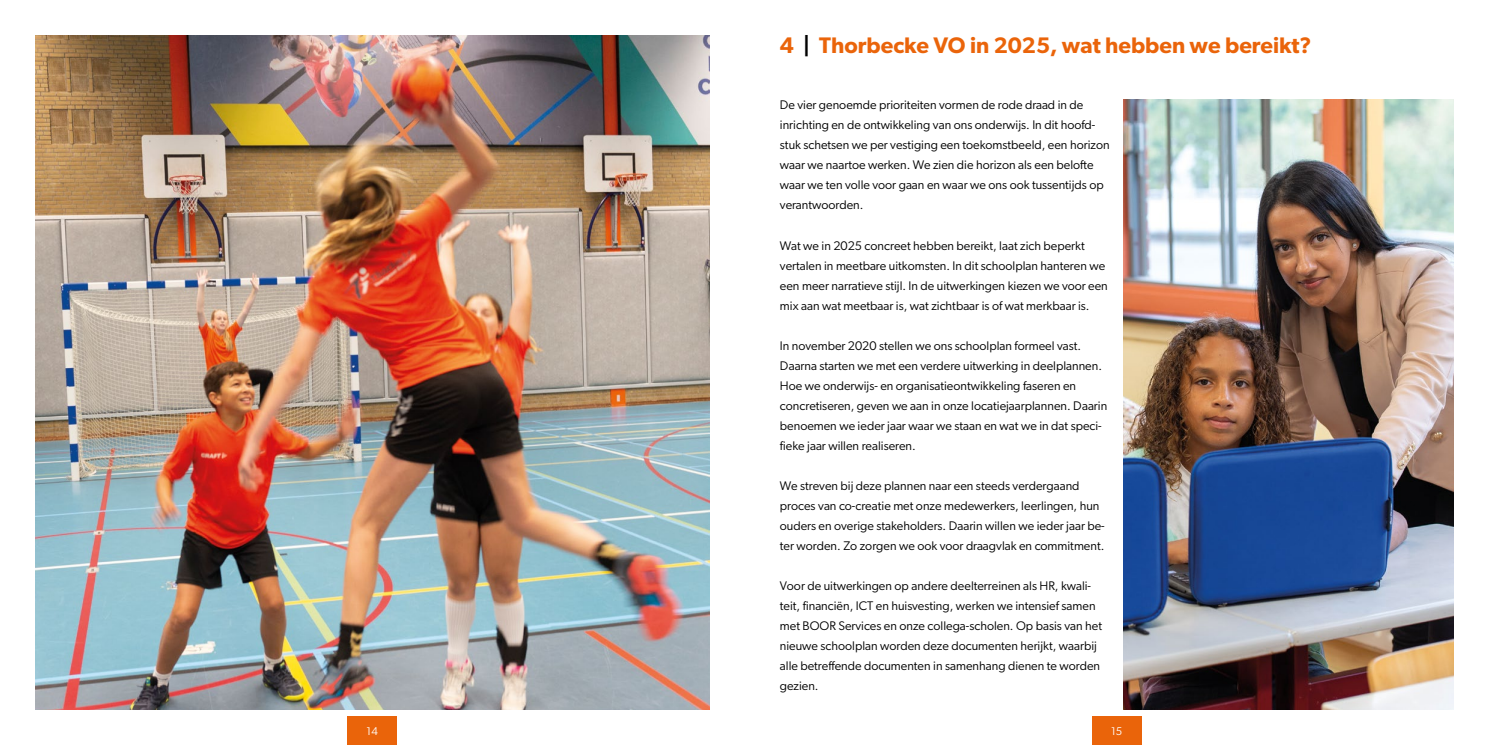
<style>
.page{position:relative;width:1489px;height:745px;background:#fff}
.page>*{position:absolute;margin:0;border:0;box-sizing:border-box;transform-origin:0 0}
.t1{font:600 22.5px "Gibson";color:#ea640a}
.t2{font:12.5px/20px "Gibson";color:#000}
.t3{font:11.25px "Gibson";color:#fff}
.s1{color:#000}
</style>
<div class="page">
<div style="left:1091px;top:716px;width:50px;height:28px;background:#ea640a"></div>
<div style="left:347px;top:716px;width:50px;height:28px;background:#ea640a"></div>
<img style="left:35px;top:35px;width:674px;height:674px">
<img style="left:1123px;top:99px;width:330px;height:610px">
<h1 class="t1" style="left:780px;top:32px;width:533px">4 <span class="s1">|</span> Thorbecke VO in 2025, wat hebben we bereikt?</h1>
<p class="t2" style="left:780px;top:95px;width:331px">De vier genoemde prioriteiten vormen de rode draad in de inrichting en de ontwikkeling van ons onderwijs. In dit hoofd&shy;stuk schetsen we per vestiging een toekomstbeeld, een horizon waar we naartoe werken. We zien die horizon als een belofte waar we ten volle voor gaan en waar we ons ook tussentijds op verantwoorden.</p>
<p class="t2" style="left:780px;top:235px;width:329px">Wat we in 2025 concreet hebben bereikt, laat zich beperkt vertalen in meetbare uitkomsten. In dit schoolplan hanteren we een meer narratieve stijl. In de uitwerkingen kiezen we voor een mix aan wat meetbaar is, wat zichtbaar is of wat merkbaar is.</p>
<p class="t2" style="left:780px;top:335px;width:329px">In november 2020 stellen we ons schoolplan formeel vast.<br>Daarna starten we met een verdere uitwerking in deelplannen.<br>Hoe we onderwijs- en organisatieontwikkeling faseren en concretiseren, geven we aan in onze locatiejaarplannen. Daarin benoemen we ieder jaar waar we staan en wat we in dat speci&shy;fieke jaar willen realiseren.</p>
<p class="t2" style="left:780px;top:475px;width:326px">We streven bij deze plannen naar een steeds verdergaand proces van co-creatie met onze medewerkers, leerlingen, hun ouders en overige stakeholders. Daarin willen we ieder jaar be&shy;ter worden. Zo zorgen we ook voor draagvlak en commitment.</p>
<p class="t2" style="left:780px;top:575px;width:324px">Voor de uitwerkingen op andere deelterreinen als HR, kwali&shy;teit, financiën, ICT en huisvesting, werken we intensief samen met BOOR Services en onze collega-scholen. Op basis van het nieuwe schoolplan worden deze documenten herijkt, waarbij alle betreffende documenten in samenhang dienen te worden gezien.</p>
<p class="t3" style="left:366px;top:724px;width:13px">14</p>
<p class="t3" style="left:1111px;top:724px;width:13px">15</p>
</div>
